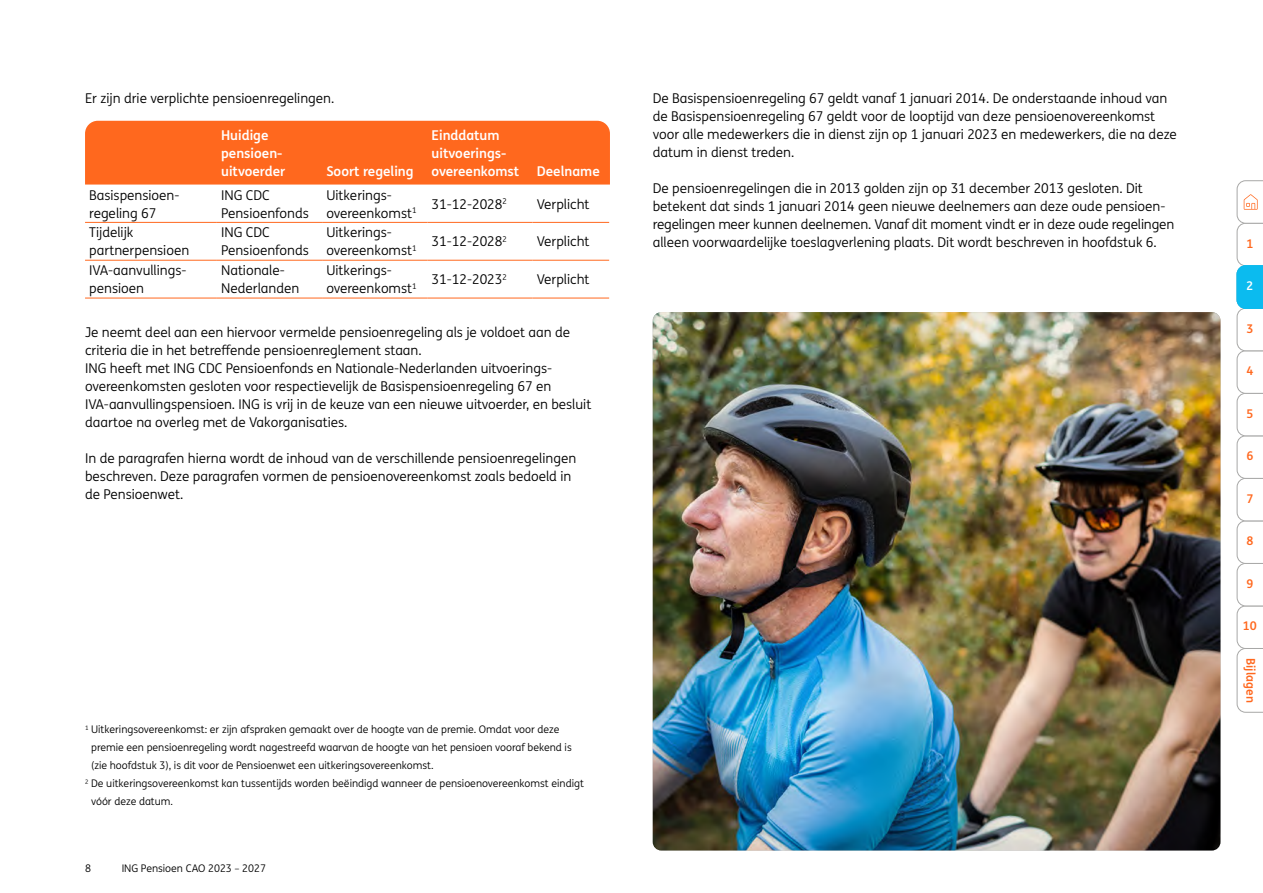
<style>
.page{position:relative;width:1263px;height:893px;background:#fff}
.page>*{position:absolute;margin:0;border:0;box-sizing:border-box;transform-origin:0 0}
.t1{font:13.5px/18px "ING Me";color:#000}
.t2{font:700 13.5px/18px "ING Me";color:#fff}
.t3{font:700 12px "ING Me";color:#ff681e}
.t4{font:700 12px "ING Me";color:#fff}
.t5{font:10.5px "ING Me";color:#000}
</style>
<div class="page">
<img style="left:653px;top:312px;width:567px;height:538px">
<div style="left:85px;top:121px;width:525px;height:64px;background:#ff681e"></div>
<hr style="left:85px;top:222px;width:132px;height:1px;background:#ff681e">
<hr style="left:217px;top:222px;width:105px;height:1px;background:#ff681e">
<hr style="left:322px;top:222px;width:105px;height:1px;background:#ff681e">
<hr style="left:427px;top:222px;width:106px;height:1px;background:#ff681e">
<hr style="left:533px;top:222px;width:76px;height:1px;background:#ff681e">
<hr style="left:85px;top:260px;width:132px;height:1px;background:#ff681e">
<hr style="left:217px;top:260px;width:105px;height:1px;background:#ff681e">
<hr style="left:322px;top:260px;width:105px;height:1px;background:#ff681e">
<hr style="left:427px;top:260px;width:106px;height:1px;background:#ff681e">
<hr style="left:533px;top:260px;width:76px;height:1px;background:#ff681e">
<hr style="left:85px;top:298px;width:132px;height:1px;background:#ff681e">
<hr style="left:217px;top:298px;width:105px;height:1px;background:#ff681e">
<hr style="left:322px;top:298px;width:105px;height:1px;background:#ff681e">
<hr style="left:427px;top:298px;width:106px;height:1px;background:#ff681e">
<hr style="left:533px;top:298px;width:76px;height:1px;background:#ff681e">
<svg style="left:1236px;top:180px;width:27px;height:533px"></svg>
<p class="t1" style="left:85px;top:89px;width:251px">Er zijn drie verplichte pensioenregelingen.</p>
<p class="t2" style="left:221px;top:125px;width:66px">Huidige pensioen&shy;uitvoerder</p>
<p class="t2" style="left:326px;top:161px;width:89px">Soort regeling</p>
<p class="t2" style="left:432px;top:125px;width:89px">Einddatum uitvoerings&shy;overeenkomst</p>
<p class="t2" style="left:537px;top:161px;width:64px">Deelname</p>
<p class="t1" style="left:89px;top:185px;width:90px">Basispensioen&shy;regeling 67</p>
<p class="t1" style="left:221px;top:185px;width:89px">ING CDC<br>Pensioenfonds</p>
<p class="t1" style="left:326px;top:185px;width:182px">Uitkerings-<br>overeenkomst<sup>1</sup> 31-12-2028<sup>2</sup></p>
<p class="t1" style="left:537px;top:194px;width:54px">Verplicht</p>
<p class="t1" style="left:89px;top:223px;width:101px">Tijdelijk partnerpensioen</p>
<p class="t1" style="left:221px;top:223px;width:89px">ING CDC<br>Pensioenfonds</p>
<p class="t1" style="left:326px;top:223px;width:182px">Uitkerings-<br>overeenkomst<sup>1</sup> 31-12-2028<sup>2</sup></p>
<p class="t1" style="left:537px;top:232px;width:54px">Verplicht</p>
<p class="t1" style="left:89px;top:261px;width:97px">IVA-aanvullings&shy;pensioen</p>
<p class="t1" style="left:221px;top:261px;width:80px">Nationale-<br>Nederlanden</p>
<p class="t1" style="left:326px;top:261px;width:182px">Uitkerings-<br>overeenkomst<sup>1</sup> 31-12-2023<sup>2</sup></p>
<p class="t1" style="left:537px;top:270px;width:54px">Verplicht</p>
<p class="t1" style="left:85px;top:323px;width:508px">Je neemt deel aan een hiervoor vermelde pensioenregeling als je voldoet aan de criteria die in het betreffende pensioenreglement staan.<br>ING heeft met ING CDC Pensioenfonds en Nationale-Nederlanden uitvoerings&shy;overeenkomsten gesloten voor respectievelijk de Basispensioenregeling 67 en IVA-aanvullingspensioen. ING is vrij in de keuze van een nieuwe uitvoerder, en besluit daartoe na overleg met de Vakorganisaties.</p>
<p class="t1" style="left:85px;top:449px;width:493px">In de paragrafen hierna wordt de inhoud van de verschillende pensioenregelingen beschreven. Deze paragrafen vormen de pensioenovereenkomst zoals bedoeld in de Pensioenwet.</p>
<p class="t1" style="left:653px;top:89px;width:526px">De Basispensioenregeling 67 geldt vanaf 1 januari 2014. De onderstaande inhoud van de Basispensioenregeling 67 geldt voor de looptijd van deze pensioenovereenkomst voor alle medewerkers die in dienst zijn op 1 januari 2023 en medewerkers, die na deze datum in dienst treden.</p>
<p class="t1" style="left:653px;top:179px;width:523px">De pensioenregelingen die in 2013 golden zijn op 31 december 2013 gesloten. Dit betekent dat sinds 1 januari 2014 geen nieuwe deelnemers aan deze oude pensioen&shy;regelingen meer kunnen deelnemen. Vanaf dit moment vindt er in deze oude regelingen alleen voorwaardelijke toeslagverlening plaats. Dit wordt beschreven in hoofdstuk 6.</p>
<p class="t5" style="left:85px;top:722px;width:476px"><sup>1</sup> Uitkeringsovereenkomst: er zijn afspraken gemaakt over de hoogte van de premie. Omdat voor deze</p>
<p class="t5" style="left:91px;top:740px;width:482px">premie een pensioenregeling wordt nagestreefd waarvan de hoogte van het pensioen vooraf bekend is</p>
<p class="t5" style="left:91px;top:758px;width:344px">(zie hoofdstuk 3), is dit voor de Pensioenwet een uitkeringsovereenkomst.</p>
<p class="t5" style="left:85px;top:776px;width:500px"><sup>2</sup> De uitkeringsovereenkomst kan tussentijds worden beëindigd wanneer de pensioenovereenkomst eindigt</p>
<p class="t5" style="left:91px;top:794px;width:83px">vóór deze datum.</p>
<p class="t5" style="left:85px;top:860px;width:7px">8</p>
<p class="t5" style="left:122px;top:860px;width:146px">ING Pensioen CAO 2023 – 2027</p>
<p class="t3" style="left:1246px;top:234px;width:8px">1</p>
<p class="t4" style="left:1246px;top:276px;width:8px">2</p>
<p class="t3" style="left:1246px;top:319px;width:8px">3</p>
<p class="t3" style="left:1246px;top:361px;width:8px">4</p>
<p class="t3" style="left:1246px;top:404px;width:8px">5</p>
<p class="t3" style="left:1246px;top:446px;width:8px">6</p>
<p class="t3" style="left:1246px;top:489px;width:8px">7</p>
<p class="t3" style="left:1246px;top:531px;width:8px">8</p>
<p class="t3" style="left:1246px;top:574px;width:8px">9</p>
<p class="t3" style="left:1243px;top:616px;width:15px">10</p>
<p class="t3" style="left:1260px;top:658px;width:46px;rotate:90deg">Bijlagen</p>
</div>
